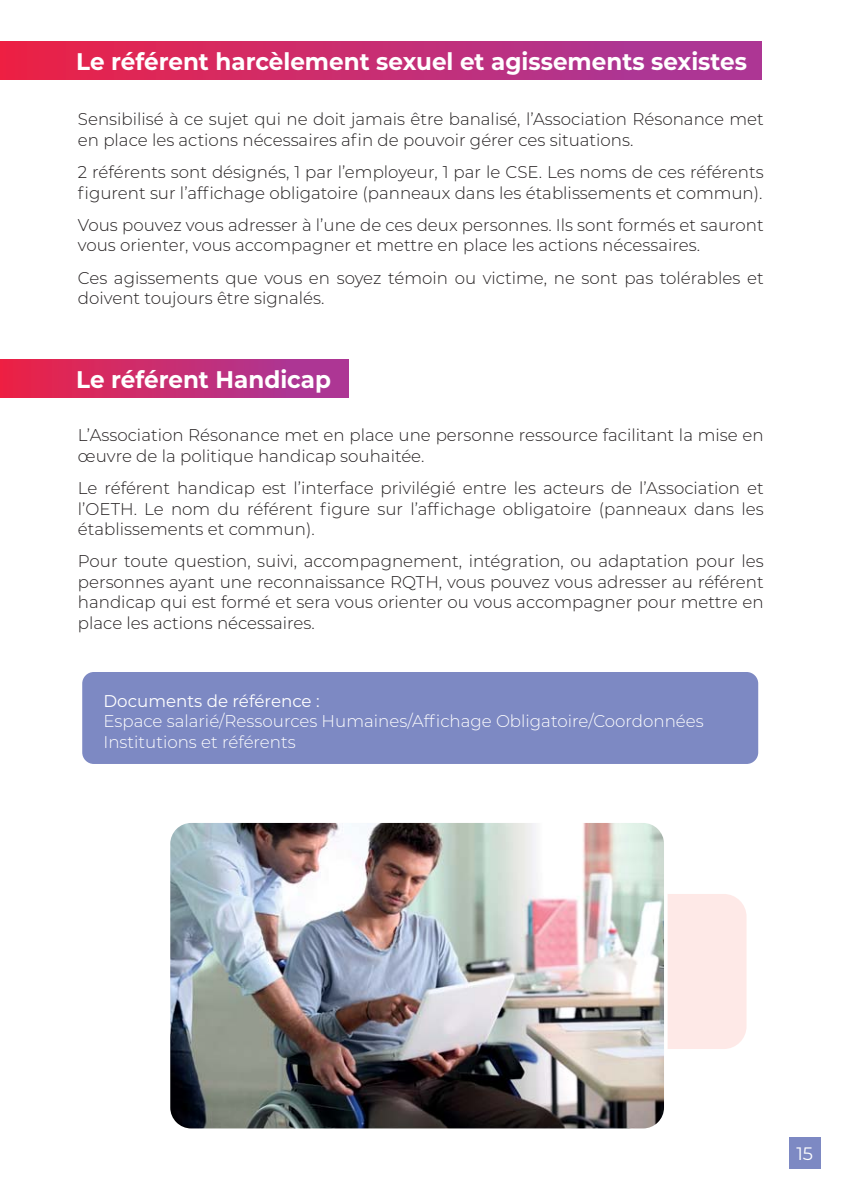
<style>
.page{position:relative;width:843px;height:1191px;background:#fff}
.page>*{position:absolute;margin:0;border:0;box-sizing:border-box;transform-origin:0 0}
.t1{font:700 24px "Montserrat";color:#fff;scale:.96 1}
.t2{font:18px "Montserrat";color:#fff}
.t3{font:300 17px/20.4px "Montserrat";color:#231f20}
.t4{font:300 17px/20.4px "Montserrat";color:#fff}
.t5{font:17px "Montserrat";color:#fff}
</style>
<div class="page">
<div style="left:515px;top:894px;width:231px;height:155px;background:#fee9e7;border-radius:23px"></div>
<div style="left:789px;top:1137px;width:31px;height:32px;background:#7d89c3"></div>
<div style="left:82px;top:672px;width:676px;height:92px;background:#7d89c3;border-radius:12px"></div>
<div style="left:0;top:41px;width:761px;height:39px;background:linear-gradient(to right,#eb2246,#a4399f)"></div>
<div style="left:0;top:359px;width:349px;height:38px;background:linear-gradient(to right,#eb2246,#a4399f)"></div>
<img style="left:170px;top:822px;width:497px;height:307px">
<h1 class="t1" style="left:76px;top:50px;width:700px">Le référent harcèlement sexuel et agissements sexistes</h1>
<p class="t3" style="left:78px;top:110px;width:687px">Sensibilisé à ce sujet qui ne doit jamais être banalisé, l’Association Résonance met en place les actions nécessaires afin de pouvoir gérer ces situations.</p>
<p class="t3" style="left:78px;top:163px;width:687px">2 référents sont désignés, 1 par l’employeur, 1 par le CSE. Les noms de ces référents figurent sur l’affichage obligatoire (panneaux dans les établissements et commun).</p>
<p class="t3" style="left:78px;top:215px;width:687px">Vous pouvez vous adresser à l’une de ces deux personnes. Ils sont formés et sauront vous orienter, vous accompagner et mettre en place les actions nécessaires.</p>
<p class="t3" style="left:78px;top:268px;width:687px">Ces agissements que vous en soyez témoin ou victime, ne sont pas tolérables et doivent toujours être signalés.</p>
<h1 class="t1" style="left:76px;top:367px;width:267px">Le référent Handicap</h1>
<p class="t3" style="left:78px;top:426px;width:687px">L’Association Résonance met en place une personne ressource facilitant la mise en œuvre de la politique handicap souhaitée.</p>
<p class="t3" style="left:78px;top:478px;width:687px;text-align:justify">Le référent handicap est l’interface privilégié entre les acteurs de l’Association et l’OETH. Le nom du référent figure sur l’affichage obligatoire (panneaux dans les établissements et commun).</p>
<p class="t3" style="left:78px;top:552px;width:687px;text-align:justify">Pour toute question, suivi, accompagnement, intégration, ou adaptation pour les personnes ayant une reconnaissance RQTH, vous pouvez vous adresser au référent handicap qui est formé et sera vous orienter ou vous accompagner pour mettre en place les actions nécessaires.</p>
<p class="t5" style="left:103px;top:692px;width:217px">Documents de référence :</p>
<p class="t4" style="left:103px;top:711px;width:601px">Espace salarié/Ressources Humaines/Affichage Obligatoire/Coordonnées<br>Institutions et référents</p>
<p class="t2" style="left:796px;top:1144px;width:18px">15</p>
</div>
